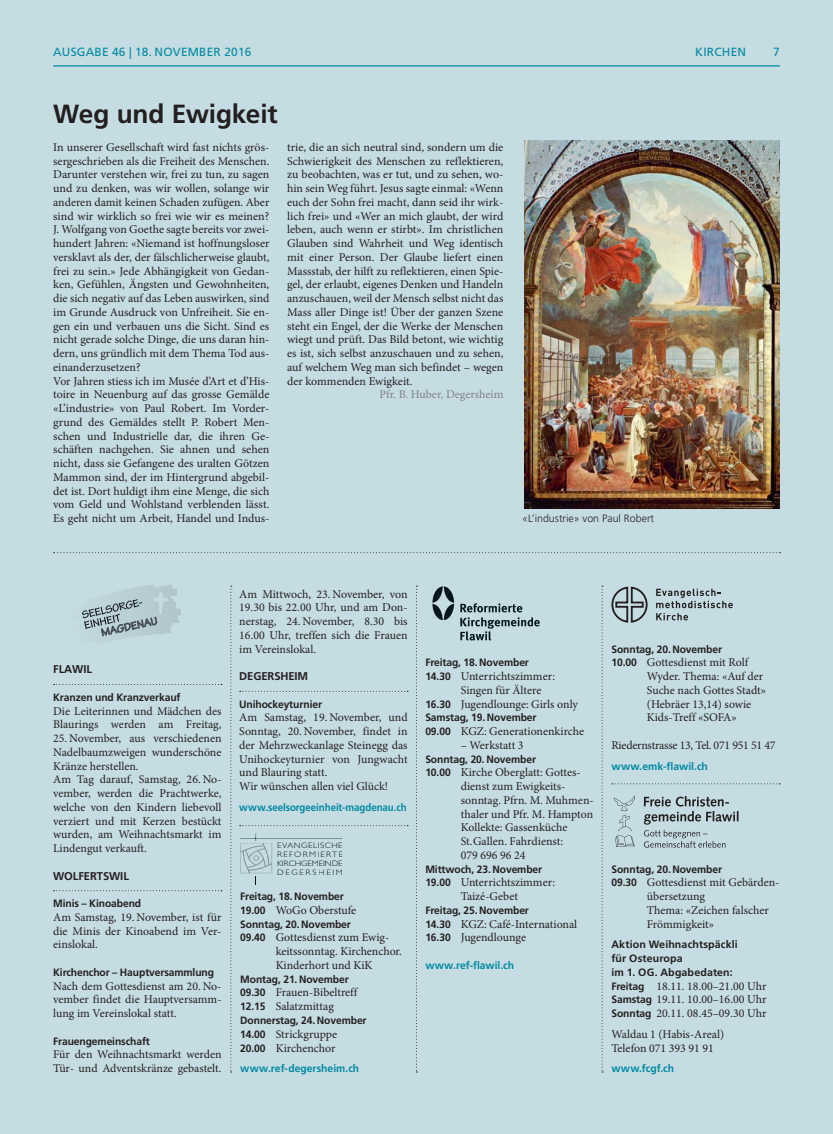
<style>
.page{position:relative;width:833px;height:1134px;background:#c6dce3}
.page>*{position:absolute;margin:0;border:0;box-sizing:border-box;transform-origin:0 0}
.t1{font:700 26.25px "Frutiger LT Std";letter-spacing:-.005em;color:#231f20}
.t2{font:11.88px/13.8px "Minion Pro";color:#231f20}
.t3{font:11.88px "Frutiger LT Std";letter-spacing:.02em;color:#0089a1}
.t4{font:11.88px "Minion Pro";letter-spacing:-.02em;color:#231f20}
.t5{font:11.88px "Minion Pro";color:#808285}
.t6{font:700 11.25px "Frutiger LT Std";letter-spacing:-.01em;color:#231f20}
.t7{font:700 10.62px "Frutiger LT Std";letter-spacing:-.01em;color:#231f20}
.t8{font:700 10.62px "Frutiger LT Std";color:#0089a1}
.t9{font:700 10.62px/13.8px "Frutiger LT Std";letter-spacing:.01em;color:#231f20}
.t10{font:700 10.62px "Frutiger LT Std";color:#0089a1;scale:.92 1}
.t11{font:300 10.62px "Frutiger LT Std";color:#231f20}
.t12{font:300 7.88px/8.9px "Gill Sans";letter-spacing:.06em;color:#04151b;text-align:justify;scale:1.12 1}
.s1{font-family:"Frutiger LT Std";font-weight:700;font-size:10.62px}
</style>
<div class="page">
<hr style="left:53px;top:65px;width:727px;height:1px;background:#0089a1">
<svg style="left:230px;top:586px;width:2px;height:486px"></svg>
<svg style="left:416px;top:586px;width:1px;height:486px"></svg>
<svg style="left:601px;top:586px;width:2px;height:486px"></svg>
<svg style="left:54px;top:552px;width:726px;height:1px"></svg>
<img style="left:524px;top:141px;width:256px;height:367px">
<svg style="left:240px;top:825px;width:168px;height:1px"></svg>
<svg style="left:612px;top:783px;width:168px;height:1px"></svg>
<svg style="left:82px;top:585px;width:99px;height:55px"></svg>
<hr style="left:256px;top:838px;width:86px;height:1px;background:#04151b">
<svg style="left:240px;top:833px;width:17px;height:8px"></svg>
<img style="left:240px;top:843px;width:32px;height:30px">
<svg style="left:460px;top:603px;width:80px;height:38px"></svg>
<svg style="left:432px;top:586px;width:22px;height:34px"></svg>
<svg style="left:656px;top:589px;width:77px;height:31px"></svg>
<svg style="left:611px;top:586px;width:37px;height:37px"></svg>
<svg style="left:614px;top:795px;width:21px;height:52px"></svg>
<svg style="left:644px;top:796px;width:94px;height:52px"></svg>
<svg style="left:54px;top:684px;width:168px;height:1px"></svg>
<svg style="left:54px;top:890px;width:168px;height:1px"></svg>
<svg style="left:240px;top:691px;width:168px;height:1px"></svg>
<p class="t3" style="left:53px;top:46px;width:200px">AUSGABE 46 | 18. NOVEMBER 2016</p>
<p class="t3" style="left:695px;top:46px;width:52px">KIRCHEN</p>
<p class="t3" style="left:773px;top:46px;width:8px">7</p>
<h1 class="t1" style="left:53px;top:101px;width:226px">Weg und Ewigkeit</h1>
<p class="t2" style="left:53px;top:141px;width:218px">In unserer Gesellschaft wird fast nichts grös&shy;sergeschrieben als die Freiheit des Menschen.<br>Darunter verstehen wir, frei zu tun, zu sagen und zu denken, was wir wollen, solange wir anderen damit keinen Schaden zufügen. Aber sind wir wirklich so frei wie wir es meinen?<br>J. Wolfgang von Goethe sagte bereits vor zwei&shy;hundert Jahren: «Niemand ist hoffnungsloser versklavt als der, der fälschlicherweise glaubt, frei zu sein.» Jede Abhängigkeit von Gedan&shy;ken, Gefühlen, Ängsten und Gewohnheiten, die sich negativ auf das Leben auswirken, sind im Grunde Ausdruck von Unfreiheit. Sie en&shy;gen ein und verbauen uns die Sicht. Sind es nicht gerade solche Dinge, die uns daran hin&shy;dern, uns gründlich mit dem Thema Tod aus&shy;einanderzusetzen?<br>Vor Jahren stiess ich im Musée d’Art et d’His&shy;toire in Neuenburg auf das grosse Gemälde «L’industrie» von Paul Robert. Im Vorder&shy;grund des Gemäldes stellt P. Robert Men&shy;schen und Industrielle dar, die ihren Ge&shy;schäften nachgehen. Sie ahnen und sehen nicht, dass sie Gefangene des uralten Götzen Mammon sind, der im Hintergrund abgebil&shy;det ist. Dort huldigt ihm eine Menge, die sich vom Geld und Wohlstand verblenden lässt.<br>Es geht nicht um Arbeit, Handel und Indus-</p>
<p class="t2" style="left:287px;top:141px;width:218px;text-align:justify">trie, die an sich neutral sind, sondern um die Schwierigkeit des Menschen zu reflektieren, zu beobachten, was er tut, und zu sehen, wo&shy;hin sein Weg führt. Jesus sagte einmal: «Wenn euch der Sohn frei macht, dann seid ihr wirk&shy;lich frei» und «Wer an mich glaubt, der wird leben, auch wenn er stirbt». Im christlichen Glauben sind Wahrheit und Weg identisch mit einer Person. Der Glaube liefert einen Massstab, der hilft zu reflektieren, einen Spie&shy;gel, der erlaubt, eigenes Denken und Handeln anzuschauen, weil der Mensch selbst nicht das Mass aller Dinge ist! Über der ganzen Szene steht ein Engel, der die Werke der Menschen wiegt und prüft. Das Bild betont, wie wichtig es ist, sich selbst anzuschauen und zu sehen, auf welchem Weg man sich befindet – wegen der kommenden Ewigkeit.</p>
<p class="t5" style="left:379px;top:390px;width:125px">Pfr. B. Huber, Degersheim</p>
<p class="t11" style="left:522px;top:513px;width:133px">«L’industrie» von Paul Robert</p>
<p class="t6" style="left:53px;top:664px;width:40px">FLAWIL</p>
<p class="t7" style="left:53px;top:692px;width:129px">Kranzen und Kranzverkauf</p>
<p class="t2" style="left:53px;top:705px;width:170px">Die Leiterinnen und Mädchen des<br>Blaurings werden am Freitag,</p>
<p class="t2" style="left:53px;top:732px;width:170px">25. November, aus verschiedenen<br>Nadelbaumzweigen wunderschöne<br>Kränze herstellen.<br>Am Tag darauf, Samstag, 26. No&shy;vember, werden die Prachtwerke, welche von den Kindern liebevoll verziert und mit Kerzen bestückt wurden, am Weihnachtsmarkt im<br>Lindengut verkauft.</p>
<p class="t6" style="left:53px;top:870px;width:77px">WOLFERTSWIL</p>
<p class="t7" style="left:53px;top:898px;width:89px">Minis – Kinoabend</p>
<p class="t2" style="left:53px;top:911px;width:170px;text-align:justify">Am Samstag, 19. November, ist für die Minis der Kinoabend im Ver&shy;einslokal.</p>
<p class="t7" style="left:53px;top:967px;width:162px">Kirchenchor – Hauptversammlung</p>
<p class="t2" style="left:53px;top:980px;width:170px;text-align:justify">Nach dem Gottesdienst am 20. No&shy;vember findet die Hauptversamm&shy;lung im Vereinslokal statt.</p>
<p class="t7" style="left:53px;top:1036px;width:98px">Frauengemeinschaft</p>
<p class="t2" style="left:53px;top:1049px;width:170px">Für den Weihnachtsmarkt werden<br>Tür- und Adventskränze gebastelt.</p>
<p class="t2" style="left:239px;top:588px;width:170px;text-align:justify">Am Mittwoch, 23. November, von 19.30 bis 22.00 Uhr, und am Don&shy;nerstag, 24. November, 8.30 bis 16.00 Uhr, treffen sich die Frauen im Vereinslokal.</p>
<p class="t6" style="left:239px;top:671px;width:70px">DEGERSHEIM</p>
<p class="t7" style="left:239px;top:699px;width:84px">Unihockeyturnier</p>
<p class="t2" style="left:239px;top:712px;width:170px">Am Samstag, 19. November, und<br>Sonntag, 20. November, findet in der Mehrzweckanlage Steinegg das<br>Unihockeyturnier von Jungwacht und Blauring statt.<br>Wir wünschen allen viel Glück!</p>
<p class="t10" style="left:239px;top:802px;width:184px">www.seelsorgeeinheit-magdenau.ch</p>
<p class="t12" style="left:277px;top:841px;width:60px">EVANGELISCHE REFORMIERTE KIRCHGEMEINDE DEGERSHEIM</p>
<p class="t7" style="left:240px;top:891px;width:105px">Freitag, 18. November</p>
<p class="t2" style="left:240px;top:904px;width:118px"><span class="s1">19.00</span> WoGo Oberstufe</p>
<p class="t7" style="left:240px;top:919px;width:112px">Sonntag, 20. November</p>
<p class="t2" style="left:276px;top:932px;width:128px;text-indent:-35px"><span class="s1">09.40</span> Gottesdienst zum Ewig&shy;keitssonntag. Kirchenchor.<br>Kinderhort und KiK</p>
<p class="t7" style="left:240px;top:974px;width:110px">Montag, 21. November</p>
<p class="t2" style="left:240px;top:987px;width:119px"><span class="s1">09.30</span> Frauen-Bibeltreff<br><span class="s1">12.15</span> Salatzmittag</p>
<p class="t7" style="left:240px;top:1015px;width:128px">Donnerstag, 24. November</p>
<p class="t2" style="left:240px;top:1028px;width:98px"><span class="s1">14.00</span> Strickgruppe<br><span class="s1">20.00</span> Kirchenchor</p>
<p class="t8" style="left:240px;top:1063px;width:120px">www.ref-degersheim.ch</p>
<p class="t7" style="left:425px;top:658px;width:105px">Freitag, 18. November</p>
<p class="t2" style="left:425px;top:670px;width:131px"><span class="s1">14.30</span> Unterrichtszimmer:</p>
<p class="t2" style="left:461px;top:684px;width:82px">Singen für Ältere</p>
<p class="t2" style="left:425px;top:698px;width:154px"><span class="s1">16.30</span> Jugendlounge: Girls only</p>
<p class="t7" style="left:425px;top:713px;width:113px">Samstag, 19. November</p>
<p class="t2" style="left:425px;top:725px;width:160px"><span class="s1">09.00</span> KGZ: Generationenkirche</p>
<p class="t2" style="left:461px;top:739px;width:64px">– Werkstatt 3</p>
<p class="t7" style="left:425px;top:754px;width:112px">Sonntag, 20. November</p>
<p class="t2" style="left:461px;top:767px;width:134px;text-indent:-35px"><span class="s1">10.00</span> Kirche Oberglatt: Gottes&shy;dienst zum Ewigkeits&shy;sonntag. Pfrn. M. Muhmen&shy;thaler und Pfr. M. Hampton<br>Kollekte: Gassenküche<br>St. Gallen. Fahrdienst:<br>079 696 96 24</p>
<p class="t7" style="left:425px;top:864px;width:118px">Mittwoch, 23. November</p>
<p class="t2" style="left:425px;top:877px;width:131px;text-align:center"><span class="s1">19.00</span> Unterrichtszimmer:<br>Taizé-Gebet</p>
<p class="t7" style="left:425px;top:905px;width:105px">Freitag, 25. November</p>
<p class="t2" style="left:425px;top:918px;width:153px"><span class="s1">14.30</span> KGZ: Café-International<br><span class="s1">16.30</span> Jugendlounge</p>
<p class="t8" style="left:425px;top:960px;width:90px">www.ref-flawil.ch</p>
<p class="t7" style="left:611px;top:644px;width:112px">Sonntag, 20. November</p>
<p class="t2" style="left:647px;top:657px;width:121px;text-indent:-35px"><span class="s1">10.00</span> Gottesdienst mit Rolf<br>Wyder. Thema: «Auf der<br>Suche nach Gottes Stadt» (Hebräer 13,14) sowie<br>Kids-Treff «SOFA»</p>
<p class="t4" style="left:611px;top:740px;width:165px">Riedernstrasse 13, Tel. 071 951 51 47</p>
<p class="t8" style="left:611px;top:761px;width:98px">www.emk-flawil.ch</p>
<p class="t7" style="left:611px;top:864px;width:112px">Sonntag, 20. November</p>
<p class="t2" style="left:647px;top:877px;width:134px;text-indent:-35px"><span class="s1">09.30</span> Gottesdienst mit Gebärden&shy;übersetzung<br>Thema: «Zeichen falscher<br>Frömmigkeit»</p>
<p class="t9" style="left:611px;top:938px;width:128px">Aktion Weihnachtspäckli für Osteuropa<br>im 1. OG. Abgabedaten:</p>
<p class="t2" style="left:611px;top:980px;width:156px;text-align:justify"><span class="s1">Freitag</span> 18.11. 18.00–21.00 Uhr <span class="s1">Samstag</span> 19.11. 10.00–16.00 Uhr <span class="s1">Sonntag</span> 20.11. 08.45–09.30 Uhr</p>
<p class="t2" style="left:611px;top:1028px;width:114px">Waldau 1 (Habis-Areal)<br>Telefon 071 393 91 91</p>
<p class="t8" style="left:611px;top:1063px;width:64px">www.fcgf.ch</p>
</div>
